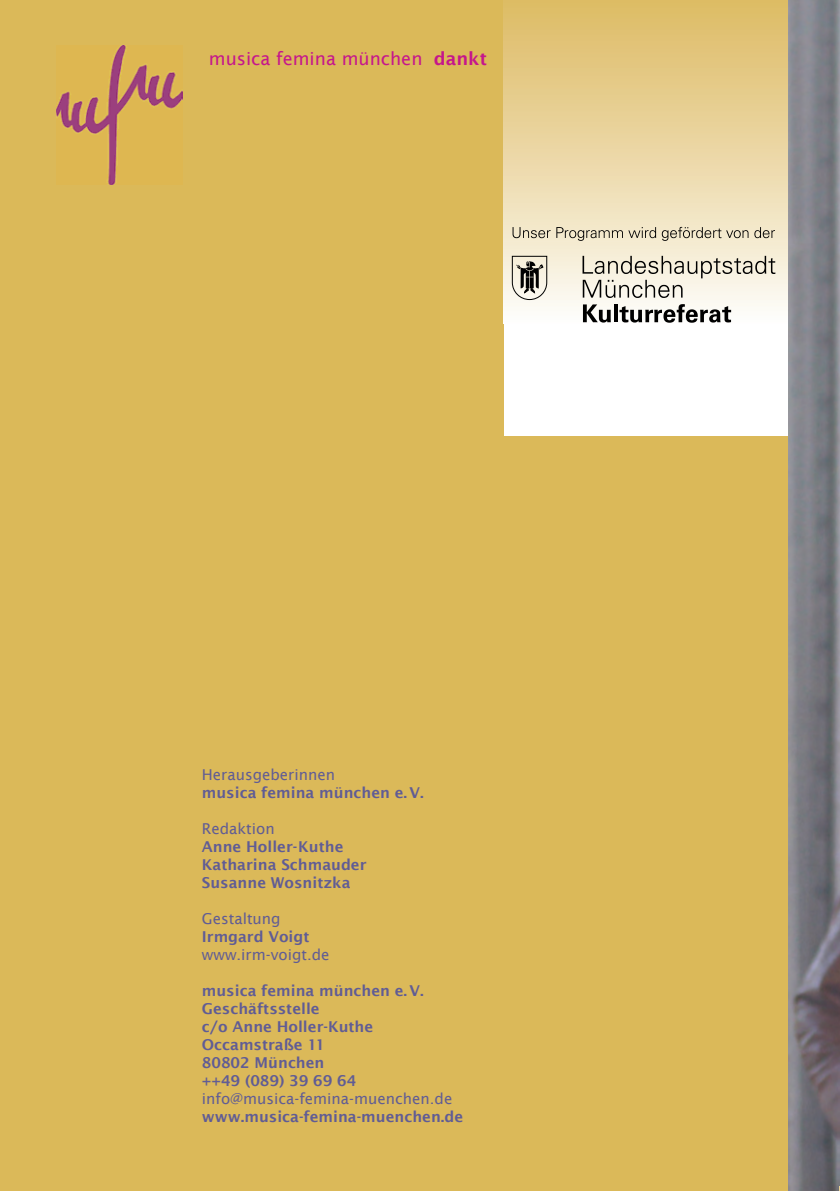
<style>
.page{position:relative;width:840px;height:1191px;background:#fff}
.page>*{position:absolute;margin:0;border:0;box-sizing:border-box;transform-origin:0 0}
.t1{font:18px "Lucida Sans";color:#c5168c}
.t2{font:600 15px/18px "Lucida Sans";color:#605c95}
.t3{font:15px "Lucida Sans";color:#605c95}
.s1{font-weight:600}
</style>
<div class="page">
<div style="left:0;top:0;width:788px;height:1191px;background:#dbb959"></div>
<div style="left:503px;top:0;width:285px;height:435px;background:#fff"></div>
<img style="left:57px;top:45px;width:125px;height:139px">
<div style="left:503px;top:0;width:285px;height:323px;background:linear-gradient(to bottom,#ddba62,#fbfaf6)"></div>
<svg style="left:582px;top:256px;width:192px;height:42px;background:#d3cec1"></svg>
<svg style="left:582px;top:304px;width:28px;height:18px"></svg>
<svg style="left:613px;top:304px;width:4px;height:18px"></svg>
<svg style="left:619px;top:304px;width:111px;height:19px"></svg>
<svg style="left:512px;top:227px;width:38px;height:11px"></svg>
<svg style="left:556px;top:227px;width:66px;height:14px"></svg>
<svg style="left:628px;top:227px;width:27px;height:11px"></svg>
<svg style="left:661px;top:227px;width:87px;height:14px"></svg>
<svg style="left:754px;top:227px;width:20px;height:11px"></svg>
<svg style="left:511px;top:255px;width:36px;height:45px;background:#aba79d"></svg>
<img style="left:788px;top:0;width:51px;height:1191px">
<p class="t1" style="left:209px;top:48px;width:279px">musica femina münchen <span class="s1">dankt</span></p>
<p class="t3" style="left:202px;top:765px;width:135px">Herausgeberinnen</p>
<p class="t2" style="left:202px;top:783px;width:223px">musica femina münchen e. V.</p>
<p class="t3" style="left:202px;top:819px;width:74px">Redaktion</p>
<p class="t2" style="left:202px;top:837px;width:166px">Anne Holler-Kuthe<br>Katharina Schmauder<br>Susanne Wosnitzka</p>
<p class="t3" style="left:202px;top:909px;width:80px">Gestaltung</p>
<p class="t2" style="left:202px;top:927px;width:109px">Irmgard Voigt</p>
<p class="t3" style="left:202px;top:945px;width:129px">www.irm-voigt.de</p>
<p class="t2" style="left:202px;top:981px;width:223px">musica femina münchen e. V.<br>Geschäftsstelle<br>c/o Anne Holler-Kuthe<br>Occamstraße 11<br>80802 München<br>++49 (089) 39 69 64</p>
<p class="t3" style="left:202px;top:1089px;width:252px">info@musica-femina-muenchen.de</p>
<p class="t2" style="left:202px;top:1107px;width:263px">www.musica-femina-muenchen.de</p>
</div>
